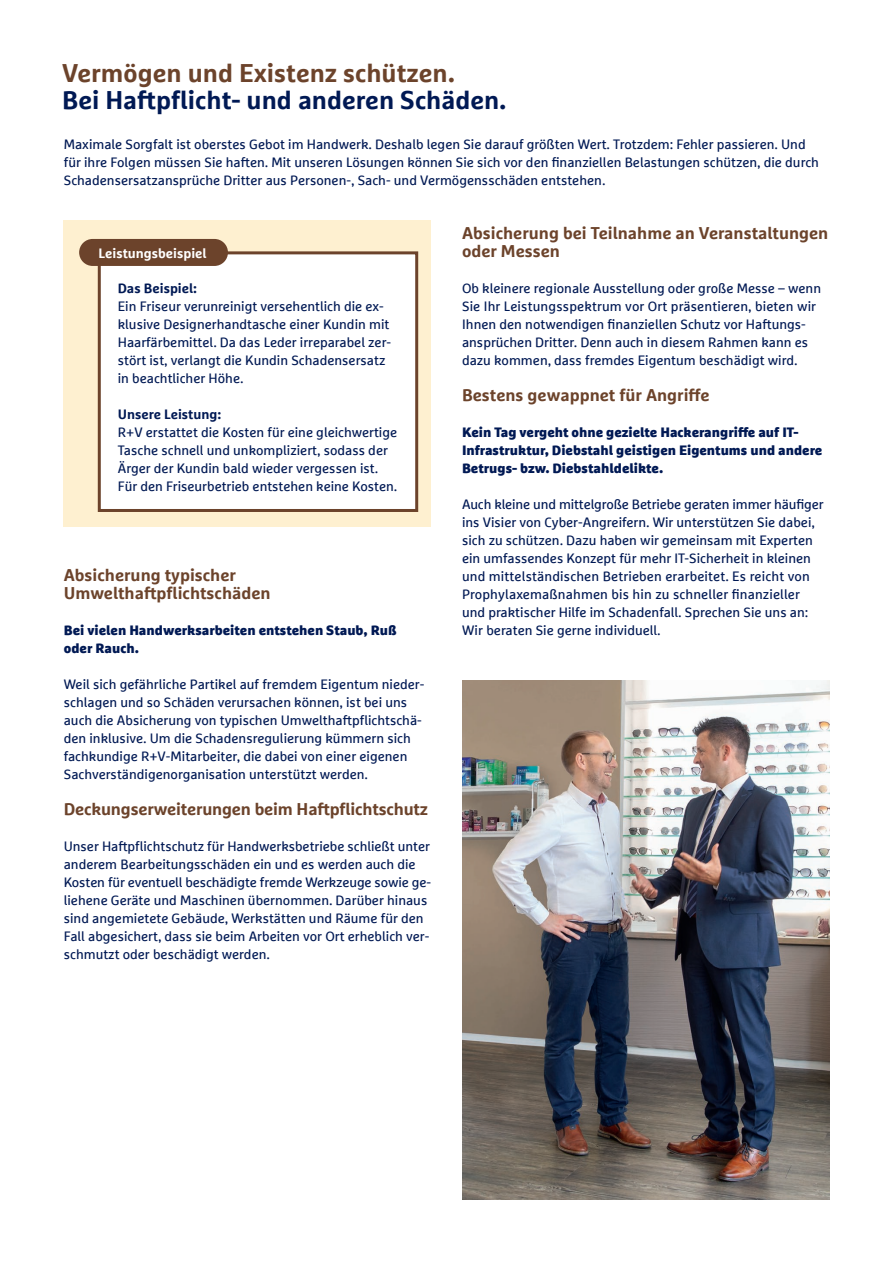
<style>
.page{position:relative;width:893px;height:1263px;background:#fff}
.page>*{position:absolute;margin:0;border:0;box-sizing:border-box;transform-origin:0 0}
.t1{font:700 25.5px "Marselisfor Ru V";color:#001954}
.t2{font:700 25.5px "Marselisfor Ru V";color:#6c432b}
.t3{font:700 16.95px/18px "Marselisfor Ru V";color:#6c432b}
.t4{font:13.5px/18px "Marselisfor Ru V";color:#001954}
.t5{font:900 13.5px/18px "Marselisfor Ru V";color:#001954}
.t6{font:700 13.5px "Marselisfor Ru V";color:#001954}
.t7{font:700 13.5px "Marselisfor Ru V";color:#fff}
</style>
<div class="page">
<div style="left:64px;top:221px;width:367px;height:306px;background:#fef0d0"></div>
<div style="left:99px;top:253px;width:318px;height:257px;background:#fff"></div>
<div style="left:98px;top:251px;width:320px;height:261px;border:3px solid #6c432b"></div>
<div style="left:79px;top:239px;width:149px;height:27px;background:#6c432b;border-radius:14px"></div>
<img style="left:462px;top:680px;width:367px;height:519px">
<h1 class="t2" style="left:62px;top:57px;width:394px">Vermögen und Existenz schützen.</h1>
<h1 class="t1" style="left:62px;top:84px;width:446px">Bei Haftpflicht- und anderen Schäden.</h1>
<p class="t4" style="left:64px;top:135px;width:757px">Maximale Sorgfalt ist oberstes Gebot im Handwerk. Deshalb legen Sie darauf größten Wert. Trotzdem: Fehler passieren. Und für ihre Folgen müssen Sie haften. Mit unseren Lösungen können Sie sich vor den finanziellen Belastungen schützen, die durch<br>Schadensersatzansprüche Dritter aus Personen-, Sach- und Vermögensschäden entstehen.</p>
<p class="t7" style="left:99px;top:245px;width:109px">Leistungsbeispiel</p>
<p class="t6" style="left:118px;top:280px;width:81px">Das Beispiel:</p>
<p class="t4" style="left:118px;top:297px;width:275px">Ein Friseur verunreinigt versehentlich die ex&shy;klusive Designerhandtasche einer Kundin mit Haarfärbemittel. Da das Leder irreparabel zer&shy;stört ist, verlangt die Kundin Schadensersatz in beachtlicher Höhe.</p>
<p class="t6" style="left:118px;top:406px;width:105px">Unsere Leistung:</p>
<p class="t4" style="left:118px;top:423px;width:281px">R+V erstattet die Kosten für eine gleichwertige Tasche schnell und unkompliziert, sodass der Ärger der Kundin bald wieder vergessen ist.<br>Für den Friseurbetrieb entstehen keine Kosten.</p>
<p class="t3" style="left:64px;top:566px;width:208px">Absicherung typischer<br>Umwelthaftpflichtschäden</p>
<p class="t5" style="left:64px;top:621px;width:334px">Bei vielen Handwerksarbeiten entstehen Staub, Ruß oder Rauch.</p>
<p class="t4" style="left:64px;top:675px;width:362px">Weil sich gefährliche Partikel auf fremdem Eigentum nieder&shy;schlagen und so Schäden verursachen können, ist bei uns auch die Absicherung von typischen Umwelthaftpflichtschä&shy;den inklusive. Um die Schadensregulierung kümmern sich fachkundige R+V-Mitarbeiter, die dabei von einer eigenen Sachverständigenorganisation unterstützt werden.</p>
<p class="t3" style="left:64px;top:800px;width:366px">Deckungserweiterungen beim Haftpflichtschutz</p>
<p class="t4" style="left:64px;top:837px;width:368px">Unser Haftpflichtschutz für Handwerksbetriebe schließt unter anderem Bearbeitungsschäden ein und es werden auch die Kosten für eventuell beschädigte fremde Werkzeuge sowie ge&shy;liehene Geräte und Maschinen übernommen. Darüber hinaus sind angemietete Gebäude, Werkstätten und Räume für den Fall abgesichert, dass sie beim Arbeiten vor Ort erheblich ver&shy;schmutzt oder beschädigt werden.</p>
<p class="t3" style="left:462px;top:224px;width:368px">Absicherung bei Teilnahme an Veranstaltungen oder Messen</p>
<p class="t4" style="left:462px;top:279px;width:361px">Ob kleinere regionale Ausstellung oder große Messe – wenn Sie Ihr Leistungsspektrum vor Ort präsentieren, bieten wir Ihnen den notwendigen finanziellen Schutz vor Haftungs&shy;ansprüchen Dritter. Denn auch in diesem Rahmen kann es dazu kommen, dass fremdes Eigentum beschädigt wird.</p>
<p class="t3" style="left:462px;top:386px;width:249px">Bestens gewappnet für Angriffe</p>
<p class="t5" style="left:462px;top:423px;width:362px">Kein Tag vergeht ohne gezielte Hackerangriffe auf IT-<br>Infrastruktur, Diebstahl geistigen Eigentums und andere<br>Betrugs- bzw. Diebstahldelikte.</p>
<p class="t4" style="left:462px;top:495px;width:363px">Auch kleine und mittelgroße Betriebe geraten immer häufiger ins Visier von Cyber-Angreifern. Wir unterstützen Sie dabei, sich zu schützen. Dazu haben wir gemeinsam mit Experten ein umfassendes Konzept für mehr IT-Sicherheit in kleinen und mittelständischen Betrieben erarbeitet. Es reicht von Prophylaxemaßnahmen bis hin zu schneller finanzieller und praktischer Hilfe im Schadenfall. Sprechen Sie uns an:<br>Wir beraten Sie gerne individuell.</p>
</div>
